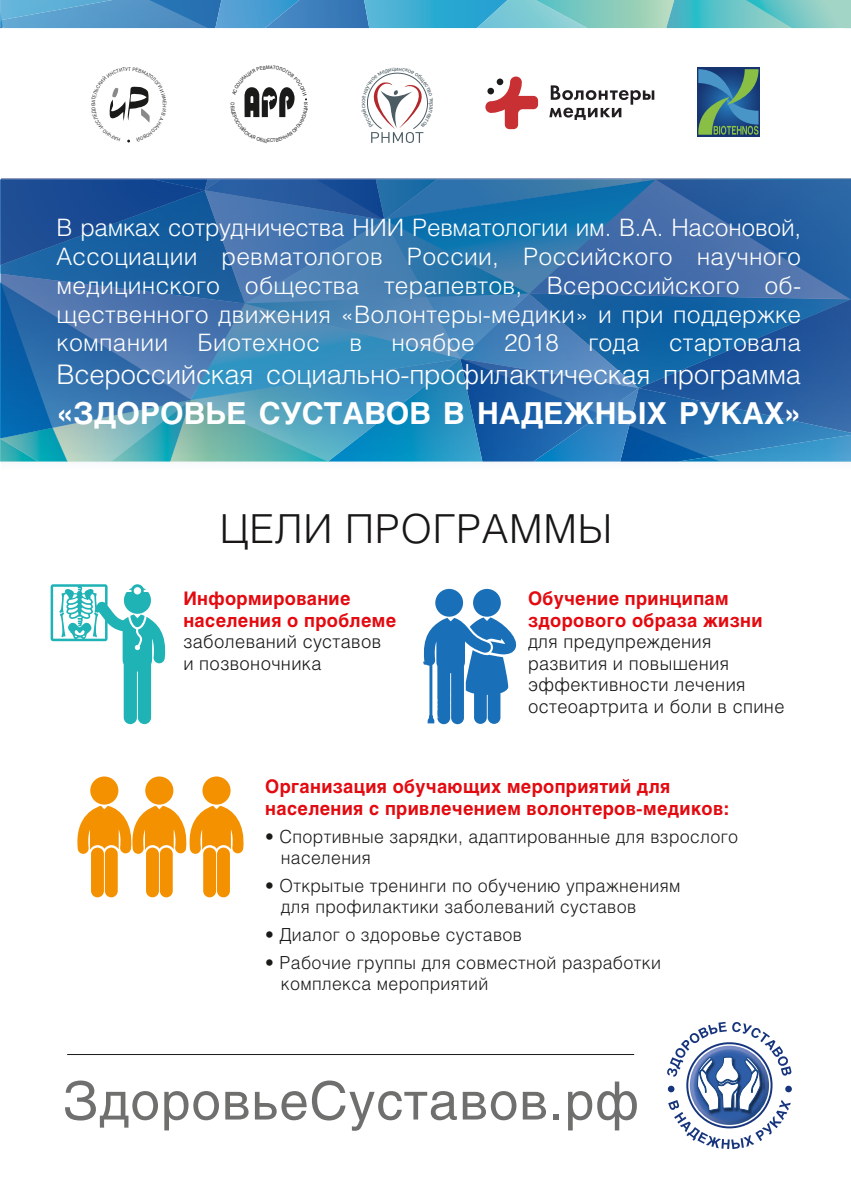
<style>
.page{position:relative;width:851px;height:1191px;background:#fff}
.page>*{position:absolute;margin:0;border:0;box-sizing:border-box;transform-origin:0 0}
.t1{font:52.4px "Helios";letter-spacing:.02em;color:#6f6f6e}
.t2{font:300 40px "Helios";letter-spacing:.02em;color:#181716}
.t3{font:700 30px "Helios";color:#fff}
.t4{font:300 27px "Helios";letter-spacing:-.01em;color:#fff}
.t5{font:300 24px/28.8px "Helios";letter-spacing:.01em;color:#fff;text-align:justify}
.t6{font:700 18.6px/21.6px "Helios";letter-spacing:.02em;color:#e30a10}
.t7{font:300 18.6px/21.6px "Helios";letter-spacing:.02em;color:#181716}
.t8{font:300 18px/21.6px "Helios";letter-spacing:.02em;color:#1a1a18}
</style>
<div class="page">
<svg style="left:1px;top:179px;width:849px;height:283px;background:#3275ad"></svg>
<svg style="left:0;top:0;width:850px;height:28px;background:#5cadc8"></svg>
<svg style="left:549px;top:85px;width:105px;height:35px"></svg>
<svg style="left:485px;top:76px;width:53px;height:53px"></svg>
<div style="left:496px;top:79px;width:7px;height:6px;background:#1b1b1a;border-radius:50%"></div>
<div style="left:487px;top:88px;width:7px;height:6px;background:#1b1b1a;border-radius:50%"></div>
<svg style="left:697px;top:68px;width:62px;height:68px"></svg>
<svg style="left:698px;top:69px;width:60px;height:66px;background:#407683"></svg>
<hr style="left:67px;top:1054px;width:567px;height:1px;background:#1a1a18">
<div style="left:473px;top:589px;width:28px;height:27px;background:#1a70b8;border-radius:50%"></div>
<div style="left:435px;top:589px;width:28px;height:27px;background:#1a70b8;border-radius:50%"></div>
<svg style="left:423px;top:617px;width:94px;height:107px"></svg>
<svg style="left:667px;top:1021px;width:124px;height:128px"></svg>
<svg style="left:51px;top:584px;width:115px;height:140px"></svg>
<div style="left:105px;top:847px;width:13px;height:50px;background:#f39100;border-radius:6px"></div>
<div style="left:91px;top:847px;width:13px;height:50px;background:#f39100;border-radius:6px"></div>
<div style="left:90px;top:776px;width:28px;height:28px;background:#f39100;border-radius:50%"></div>
<div style="left:160px;top:847px;width:13px;height:50px;background:#f39100;border-radius:6px"></div>
<div style="left:146px;top:847px;width:13px;height:50px;background:#f39100;border-radius:6px"></div>
<div style="left:145px;top:776px;width:28px;height:28px;background:#f39100;border-radius:50%"></div>
<div style="left:217px;top:847px;width:13px;height:50px;background:#f39100;border-radius:6px"></div>
<div style="left:203px;top:847px;width:13px;height:50px;background:#f39100;border-radius:6px"></div>
<div style="left:202px;top:776px;width:28px;height:28px;background:#f39100;border-radius:50%"></div>
<svg style="left:77px;top:805px;width:167px;height:49px"></svg>
<svg style="left:367px;top:72px;width:61px;height:71px"></svg>
<svg style="left:109px;top:86px;width:41px;height:56px"></svg>
<svg style="left:244px;top:87px;width:63px;height:31px"></svg>
<p class="t5" style="left:57px;top:213px;width:746px">В рамках сотрудничества НИИ Ревматологии им. В.А. Насоновой, Ассоциации ревматологов России, Российского научного медицинского общества терапевтов, Всероссийского об&shy;щественного движения «Волонтеры-медики» и при поддержке компании Биотехнос в ноябре 2018 года стартовала</p>
<p class="t4" style="left:57px;top:358px;width:746px">Всероссийская социально-профилактическая программа</p>
<p class="t3" style="left:57px;top:396px;width:746px">«ЗДОРОВЬЕ СУСТАВОВ В НАДЕЖНЫХ РУКАХ»</p>
<h2 class="t2" style="left:220px;top:505px;width:394px">ЦЕЛИ ПРОГРАММЫ</h2>
<p class="t6" style="left:183px;top:587px;width:214px">Информирование населения о проблеме</p>
<p class="t7" style="left:183px;top:630px;width:199px">заболеваний суставов и позвоночника</p>
<p class="t6" style="left:528px;top:587px;width:236px">Обучение принципам здорового образа жизни</p>
<p class="t7" style="left:528px;top:630px;width:258px">для предупреждения развития и повышения эффективности лечения остеоартрита и боли в спине</p>
<p class="t6" style="left:265px;top:776px;width:466px">Организация обучающих мероприятий для населения с привлечением волонтеров-медиков:</p>
<p class="t8" style="left:281px;top:825px;width:459px;text-indent:-16px">• Cпортивные зарядки, адаптированные для взрослого населения</p>
<p class="t8" style="left:281px;top:874px;width:401px;text-indent:-16px">• Открытые тренинги по обучению упражнениям для профилактики заболеваний суставов</p>
<p class="t8" style="left:265px;top:923px;width:258px">• Диалог о здоровье суставов</p>
<p class="t8" style="left:281px;top:951px;width:381px;text-indent:-16px">• Рабочие группы для совместной разработки комплекса мероприятий</p>
<h1 class="t1" style="left:63px;top:1069px;width:577px">ЗдоровьеСуставов.рф</h1>
</div>
